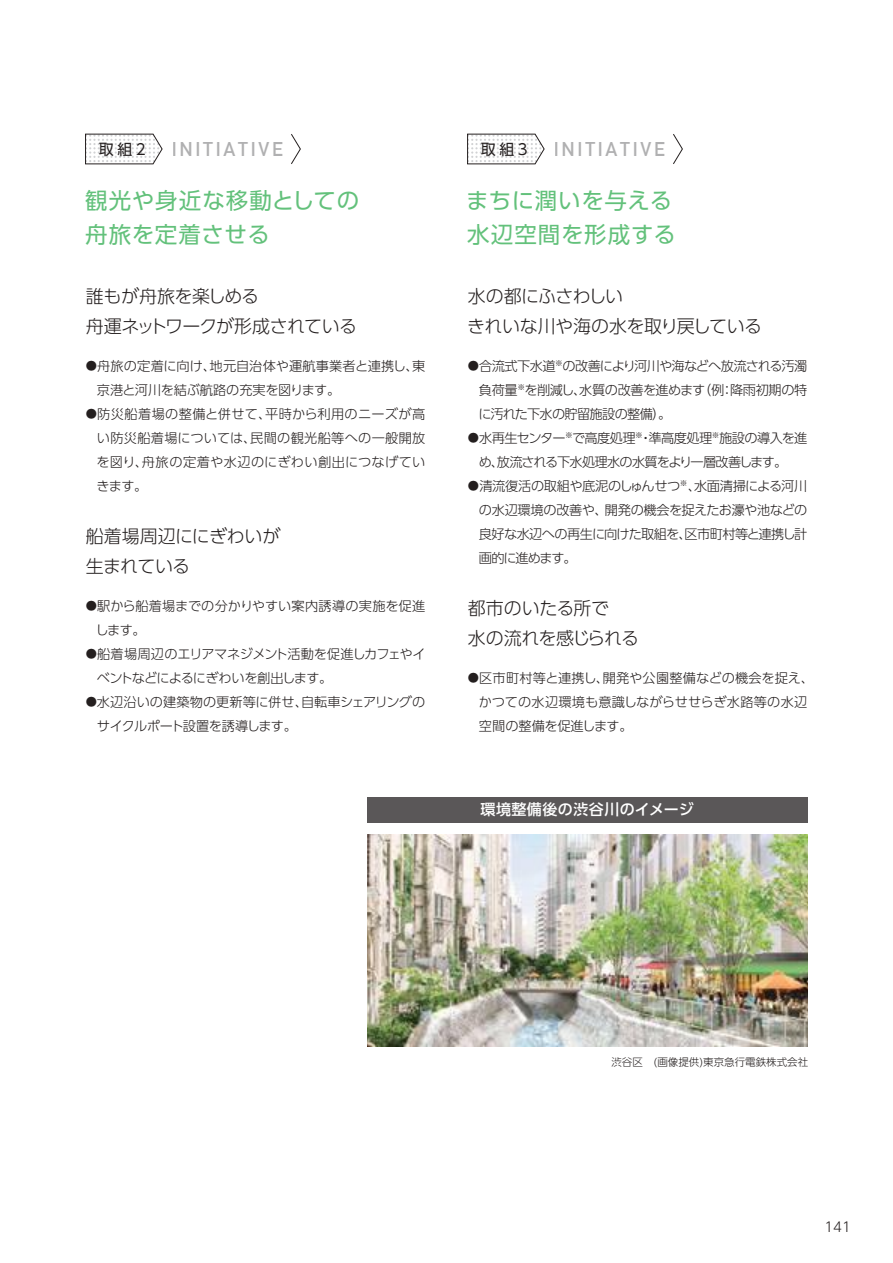
<style>
.page{position:relative;width:893px;height:1263px;background:#fff}
.page>*{position:absolute;margin:0;border:0;box-sizing:border-box;transform-origin:0 0}
.t1{font:22.5px/34.5px "UD Shin Go Pro";letter-spacing:.03em;color:#63c17b}
.t2{font:700 19.5px "DIN Alternate";letter-spacing:.14em;color:#b0b0b1}
.t3{font:300 18px/30px "UD Shin Go Pro";letter-spacing:-.03em;color:#241f1f}
.t4{font:500 15px "UD Shin Go Pro";letter-spacing:.03em;color:#fff}
.t5{font:15px "UD Shin Go Pro";color:#241f1f}
.t6{font:300 13.5px "UD Shin Go Pro";color:#241f1f}
.t7{font:300 13.2px/24px "UD Shin Go Pro";letter-spacing:-.03em;color:#241f1f;text-align:justify}
.t8{font:300 13.2px/24px "UD Shin Go Pro";color:#241f1f}
.t9{font:300 13.2px/24px "UD Shin Go Pro";letter-spacing:-.05em;color:#241f1f}
.t10{font:300 13.2px/24px "UD Shin Go Pro";letter-spacing:-.005em;color:#241f1f}
.t11{font:300 10.5px "UD Shin Go Pro";color:#241f1f}
.s1{font-size:11.25px}
</style>
<div class="page">
<svg style="left:673px;top:134px;width:10px;height:30px"></svg>
<svg style="left:467px;top:134px;width:78px;height:31px"></svg>
<svg style="left:291px;top:134px;width:10px;height:30px"></svg>
<svg style="left:85px;top:134px;width:78px;height:31px"></svg>
<div style="left:367px;top:797px;width:441px;height:25px;background:#5a5758"></div>
<img style="left:367px;top:835px;width:441px;height:211px">
<p class="t5" style="left:99px;top:137px;width:48px">取 組 2</p>
<h2 class="t2" style="left:172px;top:135px;width:113px">INITIATIVE</h2>
<h1 class="t1" style="left:85px;top:182px;width:276px">観光や身近な移動としての舟旅を定着させる</h1>
<h3 class="t3" style="left:86px;top:280px;width:273px">誰もが舟旅を楽しめる<br>舟運ネットワークが形成されている</h3>
<p class="t10" style="left:97px;top:353px;width:330px;text-indent:-11px"><span class="s1">●</span>舟旅の定着に向け、地元自治体や運航事業者と連携し、東京港と河川を結ぶ航路の充実を図ります。</p>
<p class="t7" style="left:97px;top:401px;width:330px;text-indent:-11px"><span class="s1">●</span>防災船着場の整備と併せて、平時から利用のニーズが高い防災船着場については、民間の観光船等への一般開放を図り、舟旅の定着や水辺のにぎわい創出につなげていきます。</p>
<h3 class="t3" style="left:86px;top:520px;width:196px">船着場周辺ににぎわいが生まれている</h3>
<p class="t8" style="left:95px;top:593px;width:331px;text-indent:-10px"><span class="s1">●</span>駅から船着場までの分かりやすい案内誘導の実施を促進します。</p>
<p class="t7" style="left:97px;top:641px;width:330px;text-indent:-11px"><span class="s1">●</span>船着場周辺のエリアマネジメント活動を促進しカフェやイベントなどによるにぎわいを創出します。</p>
<p class="t7" style="left:97px;top:689px;width:330px;text-indent:-11px"><span class="s1">●</span>水辺沿いの建築物の更新等に併せ、自転車シェアリングのサイクルポート設置を誘導します。</p>
<p class="t5" style="left:481px;top:137px;width:48px">取 組 3</p>
<h2 class="t2" style="left:554px;top:135px;width:113px">INITIATIVE</h2>
<h1 class="t1" style="left:466px;top:182px;width:211px">まちに潤いを与える水辺空間を形成する</h1>
<h3 class="t3" style="left:467px;top:280px;width:296px">水の都にふさわしい<br>きれいな川や海の水を取り戻している</h3>
<p class="t7" style="left:478px;top:353px;width:330px;text-indent:-11px"><span class="s1">●</span>合流式下水道<sup>※</sup>の改善により河川や海などへ放流される汚濁負荷量<sup>※</sup>を削減し、水質の改善を進めます（例：降雨初期の特に汚れた下水の貯留施設の整備）。</p>
<p class="t9" style="left:479px;top:425px;width:330px;text-indent:-11px"><span class="s1">●</span>水再生センター<sup>※</sup>で高度処理<sup>※</sup>・準高度処理<sup>※</sup>施設の導入を進め、放流される下水処理水の水質をより一層改善します。</p>
<p class="t7" style="left:479px;top:473px;width:330px;text-indent:-11px"><span class="s1">●</span>清流復活の取組や底泥のしゅんせつ<sup>※</sup>、水面清掃による河川の水辺環境の改善や、開発の機会を捉えたお濠や池などの良好な水辺への再生に向けた取組を、区市町村等と連携し計画的に進めます。</p>
<h3 class="t3" style="left:468px;top:592px;width:173px">都市のいたる所で<br>水の流れを感じられる</h3>
<p class="t8" style="left:479px;top:665px;width:337px;text-indent:-11px"><span class="s1">●</span>区市町村等と連携し、開発や公園整備などの機会を捉え、かつての水辺環境も意識しながらせせらぎ水路等の水辺空間の整備を促進します。</p>
<p class="t4" style="left:481px;top:797px;width:215px">環境整備後の渋谷川のイメージ</p>
<p class="t11" style="left:611px;top:1053px;width:198px">渋谷区　(画像提供)東京急行電鉄株式会社</p>
<p class="t6" style="left:824px;top:1215px;width:28px">141</p>
</div>
